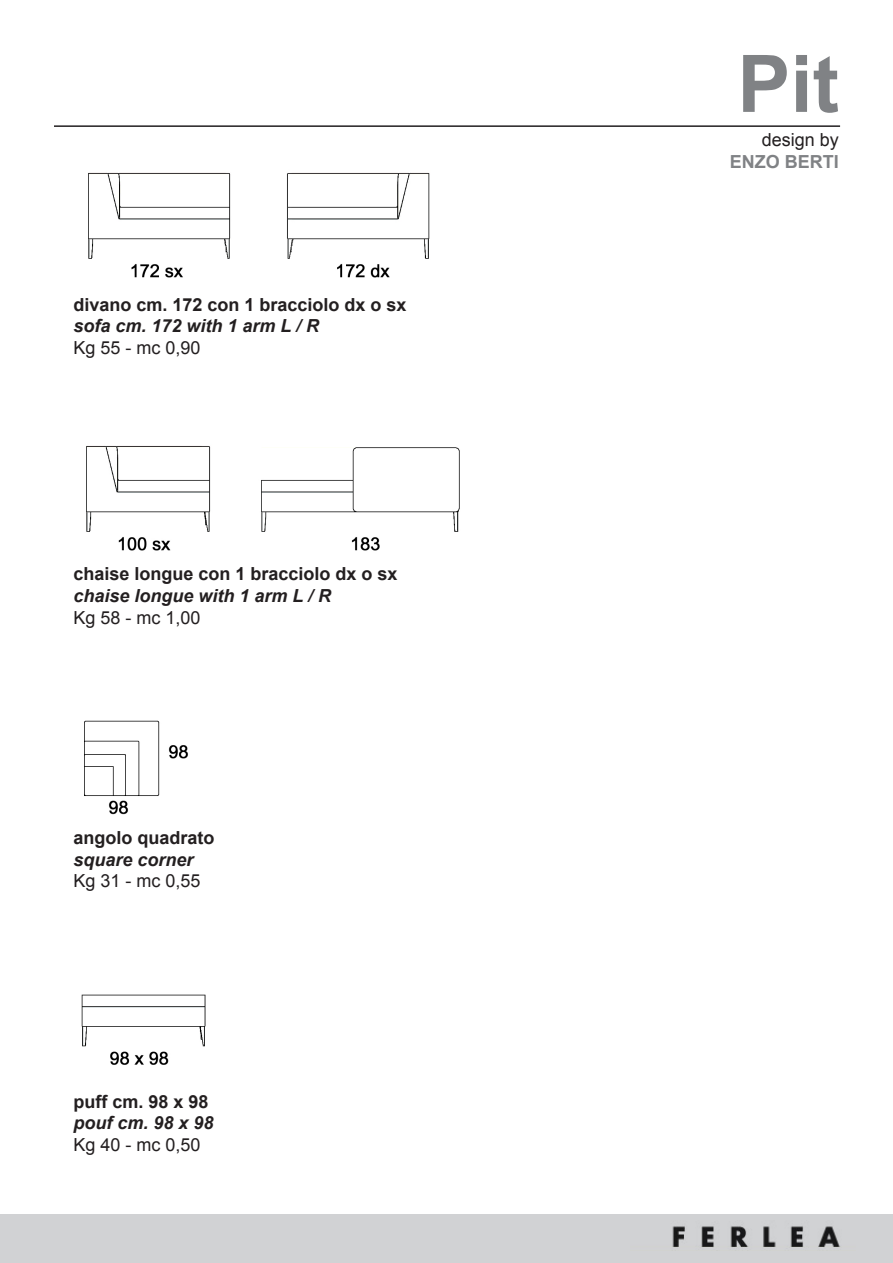
<style>
.page{position:relative;width:893px;height:1263px;background:#fff}
.page>*{position:absolute;margin:0;border:0;box-sizing:border-box;transform-origin:0 0}
.t1{font:700 79.5px "Arial";color:#808285}
.t2{font:700 18px "Arial";color:#231f20}
.t3{font:italic 700 18px "Arial";color:#231f20}
.t4{font:18px "Arial";color:#231f20}
.t5{font:700 18px "Arial";color:#808285}
</style>
<div class="page">
<div style="left:0;top:1215px;width:893px;height:48px;background:#d1d2d4"></div>
<img style="left:672px;top:1226px;width:169px;height:21px">
<img style="left:84px;top:720px;width:104px;height:95px">
<img style="left:88px;top:172px;width:342px;height:106px">
<hr style="left:54px;top:125px;width:786px;height:2px;background:#231f20">
<img style="left:86px;top:445px;width:374px;height:106px">
<img style="left:81px;top:994px;width:125px;height:71px">
<p class="t2" style="left:73px;top:294px;width:335px">divano cm. 172 con 1 bracciolo dx o sx</p>
<p class="t3" style="left:73px;top:316px;width:247px">sofa cm. 172 with 1 arm L / R</p>
<p class="t4" style="left:73px;top:337px;width:129px">Kg 55 - mc 0,90</p>
<p class="t2" style="left:73px;top:564px;width:326px">chaise longue con 1 bracciolo dx o sx</p>
<p class="t3" style="left:73px;top:585px;width:259px">chaise longue with 1 arm L / R</p>
<p class="t4" style="left:73px;top:607px;width:129px">Kg 58 - mc 1,00</p>
<p class="t2" style="left:73px;top:828px;width:143px">angolo quadrato</p>
<p class="t3" style="left:73px;top:849px;width:122px">square corner</p>
<p class="t4" style="left:73px;top:871px;width:129px">Kg 31 - mc 0,55</p>
<p class="t2" style="left:73px;top:1091px;width:137px">puff cm. 98 x 98</p>
<p class="t3" style="left:73px;top:1113px;width:142px">pouf cm. 98 x 98</p>
<p class="t4" style="left:73px;top:1134px;width:129px">Kg 40 - mc 0,50</p>
<p class="t1" style="left:737px;top:39px;width:103px">Pit</p>
<p class="t4" style="left:762px;top:130px;width:79px">design by</p>
<p class="t5" style="left:730px;top:151px;width:111px">Enzo Berti</p>
</div>
